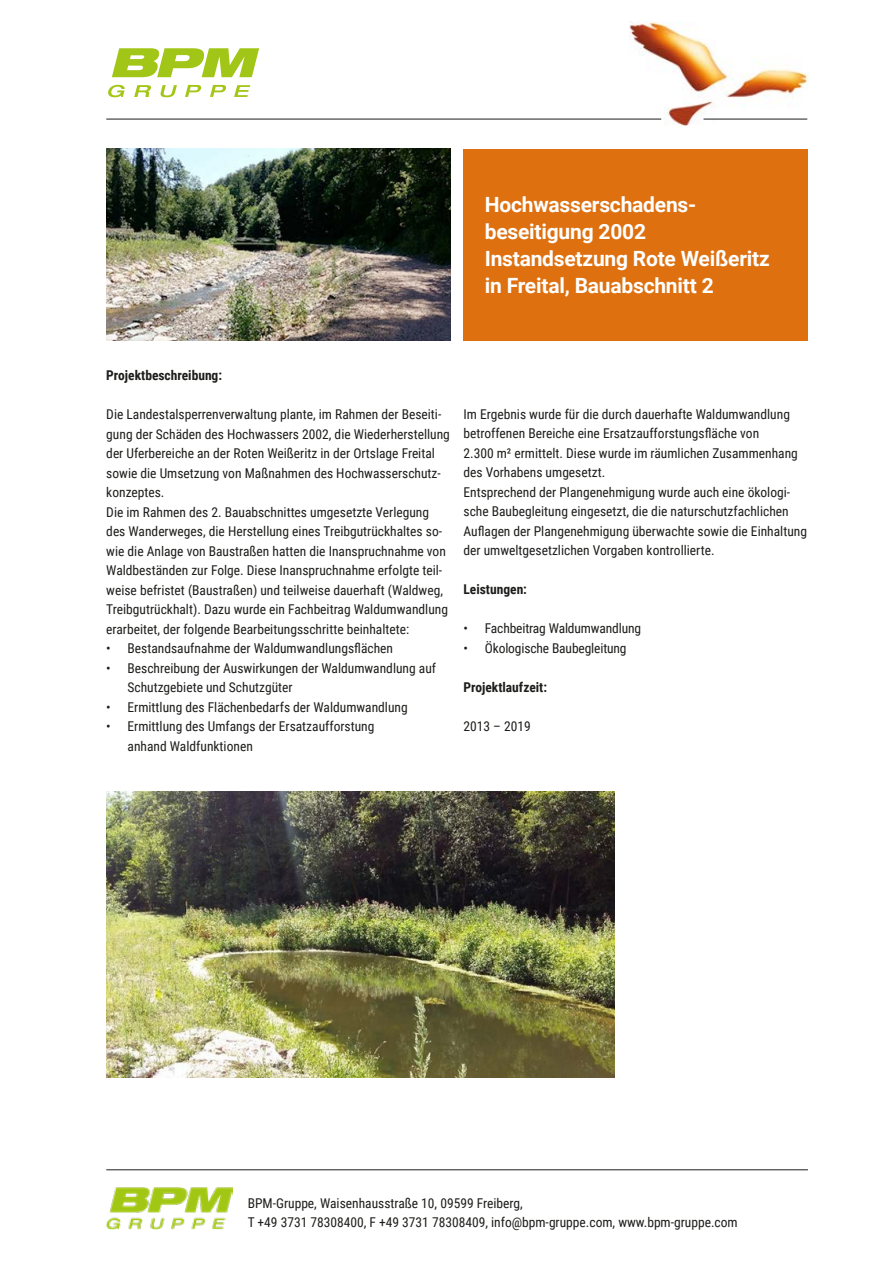
<style>
.page{position:relative;width:893px;height:1263px;background:#fff}
.page>*{position:absolute;margin:0;border:0;box-sizing:border-box;transform-origin:0 0}
.t1{font:700 21px/27px "Roboto";letter-spacing:-.01em;color:#fff}
.t2{font:13.5px/19.5px "Roboto Condensed";color:#1d1d1b}
.t3{font:700 13.5px "Roboto Condensed";color:#1d1d1b}
</style>
<div class="page">
<img style="left:629px;top:21px;width:179px;height:105px">
<svg style="left:112px;top:48px;width:147px;height:29px"></svg>
<svg style="left:108px;top:85px;width:17px;height:12px"></svg>
<svg style="left:160px;top:85px;width:17px;height:12px"></svg>
<svg style="left:134px;top:85px;width:17px;height:12px"></svg>
<svg style="left:210px;top:85px;width:16px;height:12px"></svg>
<svg style="left:234px;top:85px;width:16px;height:12px"></svg>
<svg style="left:185px;top:85px;width:16px;height:12px"></svg>
<hr style="left:106px;top:119px;width:555px;height:1px;background:#1d1d1b">
<hr style="left:703px;top:119px;width:104px;height:1px;background:#1d1d1b">
<div style="left:463px;top:149px;width:345px;height:191px;background:#de7010"></div>
<hr style="left:106px;top:1169px;width:702px;height:1px;background:#1d1d1b">
<img style="left:106px;top:149px;width:345px;height:191px">
<img style="left:106px;top:791px;width:509px;height:286px">
<img style="left:106px;top:1187px;width:126px;height:42px">
<h1 class="t1" style="left:485px;top:190px;width:286px">Hochwasserschadens&shy;beseitigung 2002<br>Instandsetzung Rote Weißeritz in Freital, Bauabschnitt 2</h1>
<p class="t3" style="left:106px;top:366px;width:117px">Projektbeschreibung:</p>
<p class="t2" style="left:106px;top:404px;width:345px">Die Landestalsperrenverwaltung plante, im Rahmen der Beseiti&shy;gung der Schäden des Hochwassers 2002, die Wiederherstellung der Uferbereiche an der Roten Weißeritz in der Ortslage Freital sowie die Umsetzung von Maßnahmen des Hochwasserschutz&shy;konzeptes.<br>Die im Rahmen des 2. Bauabschnittes umgesetzte Verlegung des Wanderweges, die Herstellung eines Treibgutrückhaltes so&shy;wie die Anlage von Baustraßen hatten die Inanspruchnahme von Waldbeständen zur Folge. Diese Inanspruchnahme erfolgte teil&shy;weise befristet (Baustraßen) und teilweise dauerhaft (Waldweg, Treibgutrückhalt). Dazu wurde ein Fachbeitrag Waldumwandlung erarbeitet, der folgende Bearbeitungsschritte beinhaltete:</p>
<p class="t2" style="left:106px;top:638px;width:288px">• Bestandsaufnahme der Waldumwandlungsflächen</p>
<p class="t2" style="left:128px;top:657px;width:310px;text-indent:-21px">• Beschreibung der Auswirkungen der Waldumwandlung auf<br>Schutzgebiete und Schutzgüter</p>
<p class="t2" style="left:106px;top:696px;width:303px">• Ermittlung des Flächenbedarfs der Waldumwandlung</p>
<p class="t2" style="left:128px;top:716px;width:248px;text-indent:-21px">• Ermittlung des Umfangs der Ersatzaufforstung anhand Waldfunktionen</p>
<p class="t2" style="left:463px;top:404px;width:345px">Im Ergebnis wurde für die durch dauerhafte Waldumwandlung betroffenen Bereiche eine Ersatzaufforstungsfläche von<br>2.300 m² ermittelt. Diese wurde im räumlichen Zusammenhang des Vorhabens umgesetzt.<br>Entsprechend der Plangenehmigung wurde auch eine ökologi&shy;sche Baubegleitung eingesetzt, die die naturschutzfachlichen Auflagen der Plangenehmigung überwachte sowie die Einhaltung der umweltgesetzlichen Vorgaben kontrollierte.</p>
<p class="t3" style="left:463px;top:580px;width:65px">Leistungen:</p>
<p class="t2" style="left:463px;top:618px;width:179px">• Fachbeitrag Waldumwandlung</p>
<p class="t2" style="left:463px;top:638px;width:165px">• Ökologische Baubegleitung</p>
<p class="t3" style="left:463px;top:678px;width:85px">Projektlaufzeit:</p>
<p class="t2" style="left:463px;top:716px;width:69px">2013 – 2019</p>
<p class="t2" style="left:248px;top:1192px;width:492px">BPM-Gruppe, Waisenhausstraße 10, 09599 Freiberg,<br>T +49 3731 78308400, F +49 3731 78308409, info@bpm-gruppe.com, www.bpm-gruppe.com</p>
</div>
